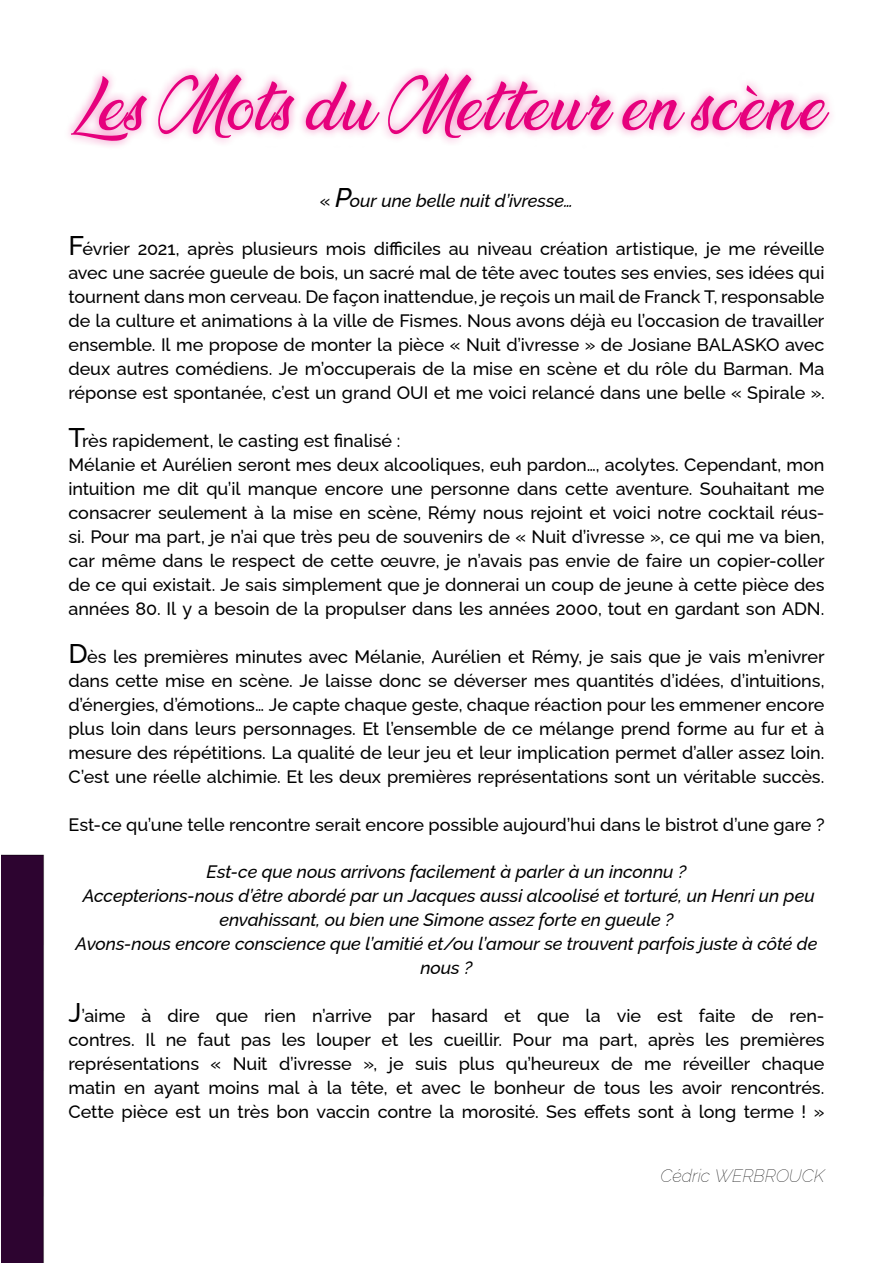
<style>
.page{position:relative;width:893px;height:1263px;background:#fff}
.page>*{position:absolute;margin:0;border:0;box-sizing:border-box;transform-origin:0 0}
.t1{font:60px "Ananda";letter-spacing:.04em;color:#e6007d}
.t2{font:100 18px/24px "Raleway";letter-spacing:-.005em;color:#000;text-align:justify}
.t3{font:italic 100 18px/24px "Raleway";letter-spacing:-.005em;color:#000;text-align:center}
.s1{font-style:normal}
.s2{font-size:27px}
</style>
<div class="page">
<div style="left:1px;top:854px;width:43px;height:409px;background:#2d0430"></div>
<div style="left:62px;top:65px;width:777px;height:85px;background:#e6007d;opacity:.55"></div>
<p class="t1" style="left:69px;top:74px;width:757px">Les Mots du Metteur en scène</p>
<p class="t3" style="left:320px;top:187px;width:255px"><span class="s1">«</span> <span class="s2">P</span>our une belle nuit d’ivresse…</p>
<p class="t2" style="left:68px;top:235px;width:758px"><span class="s2">F</span>évrier 2021, après plusieurs mois difficiles au niveau création artistique, je me réveille avec une sacrée gueule de bois, un sacré mal de tête avec toutes ses envies, ses idées qui tournent dans mon cerveau. De façon inattendue, je reçois un mail de Franck T, responsable de la culture et animations à la ville de Fismes. Nous avons déjà eu l’occasion de travailler ensemble. Il me propose de monter la pièce « Nuit d’ivresse » de Josiane BALASKO avec deux autres comédiens. Je m’occuperais de la mise en scène et du rôle du Barman. Ma réponse est spontanée, c’est un grand OUI et me voici relancé dans une belle « Spirale ».</p>
<p class="t2" style="left:68px;top:427px;width:333px"><span class="s2">T</span>rès rapidement, le casting est finalisé :</p>
<p class="t2" style="left:68px;top:451px;width:758px">Mélanie et Aurélien seront mes deux alcooliques, euh pardon…, acolytes. Cependant, mon intuition me dit qu’il manque encore une personne dans cette aventure. Souhaitant me consacrer seulement à la mise en scène, Rémy nous rejoint et voici notre cocktail réus&shy;si. Pour ma part, je n’ai que très peu de souvenirs de « Nuit d’ivresse », ce qui me va bien, car même dans le respect de cette œuvre, je n’avais pas envie de faire un copier-coller de ce qui existait. Je sais simplement que je donnerai un coup de jeune à cette pièce des années 80. Il y a besoin de la propulser dans les années 2000, tout en gardant son ADN.</p>
<p class="t2" style="left:68px;top:643px;width:758px"><span class="s2">D</span>ès les premières minutes avec Mélanie, Aurélien et Rémy, je sais que je vais m’enivrer dans cette mise en scène. Je laisse donc se déverser mes quantités d’idées, d’intuitions, d’énergies, d’émotions… Je capte chaque geste, chaque réaction pour les emmener encore plus loin dans leurs personnages. Et l’ensemble de ce mélange prend forme au fur et à mesure des répétitions. La qualité de leur jeu et leur implication permet d’aller assez loin.<br>C’est une réelle alchimie. Et les deux premières représentations sont un véritable succès.</p>
<p class="t2" style="left:68px;top:811px;width:758px">Est-ce qu’une telle rencontre serait encore possible aujourd’hui dans le bistrot d’une gare ?</p>
<p class="t3" style="left:207px;top:857px;width:481px">Est-ce que nous arrivons facilement à parler à un inconnu ?</p>
<p class="t3" style="left:83px;top:881px;width:733px">Accepterions-nous d’être abordé par un Jacques aussi alcoolisé et torturé, un Henri un peu envahissant, ou bien une Simone assez forte en gueule ?</p>
<p class="t3" style="left:76px;top:929px;width:743px">Avons-nous encore conscience que l’amitié et/ou l’amour se trouvent parfois juste à côté de nous ?</p>
<p class="t2" style="left:68px;top:1001px;width:758px"><span class="s2">J</span>’aime à dire que rien n’arrive par hasard et que la vie est faite de ren&shy;contres. Il ne faut pas les louper et les cueillir. Pour ma part, après les premières</p>
<p class="t2" style="left:68px;top:1049px;width:757px">représentations « Nuit d’ivresse », je suis plus qu’heureux de me réveiller chaque</p>
<p class="t2" style="left:68px;top:1073px;width:758px">matin en ayant moins mal à la tête, et avec le bonheur de tous les avoir rencontrés.</p>
<p class="t2" style="left:68px;top:1097px;width:758px">Cette pièce est un très bon vaccin contre la morosité. Ses effets sont à long terme ! »</p>
<p class="t3" style="left:661px;top:1162px;width:165px">Cédric WERBROUCK</p>
</div>
